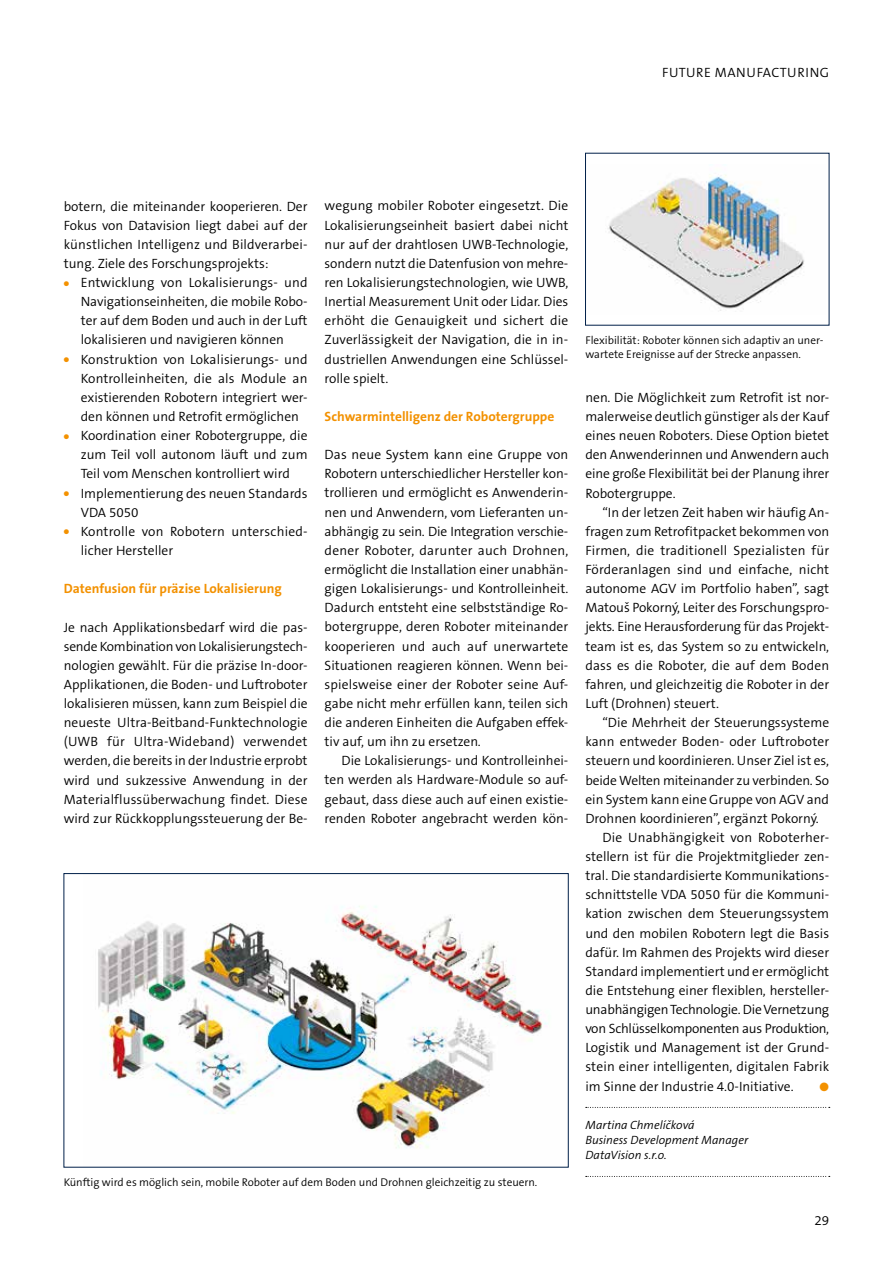
<style>
.page{position:relative;width:893px;height:1263px;background:#fff}
.page>*{position:absolute;margin:0;border:0;box-sizing:border-box;transform-origin:0 0}
.t1{font:300 13.5px/19.2px "The Sans B Plus W4";color:#000;text-align:justify}
.t2{font:700 13.5px "The Sans B Plus W7";color:#f39100}
.t3{font:300 13.5px "The Sans B Plus W4";letter-spacing:-.02em;color:#000}
.t4{font:300 13.5px "The Sans B Plus W4";letter-spacing:.04em;color:#000}
.t5{font:italic 300 12px/15px "The Sans B Plus W4";letter-spacing:.005em;color:#000}
.t6{font:12px "Zapf Dingbats ITC";color:#f39100}
.t7{font:300 11.25px/13.5px "The Sans B Plus W4";color:#000}
.s1{color:#f39100}
</style>
<div class="page">
<svg style="left:586px;top:1107px;width:244px;height:1px"></svg>
<svg style="left:586px;top:1176px;width:244px;height:1px"></svg>
<img style="left:608px;top:175px;width:196px;height:136px">
<img style="left:98px;top:906px;width:450px;height:243px">
<div style="left:64px;top:873px;width:504px;height:294px;border:1px solid #002049"></div>
<p class="t4" style="left:662px;top:63px;width:168px">FUTURE MANUFACTURING</p>
<p class="t1" style="left:64px;top:196px;width:245px">botern, die miteinander kooperieren. Der Fokus von Datavision liegt dabei auf der künstlichen Intelligenz und Bildverarbei&shy;tung. Ziele des Forschungsprojekts:</p>
<p class="t1" style="left:81px;top:273px;width:228px;text-indent:-17px"><span class="s1">●</span> Entwicklung von Lokalisierungs- und Navigationseinheiten, die mobile Robo&shy;ter auf dem Boden und auch in der Luft lokalisieren und navigieren können</p>
<p class="t1" style="left:81px;top:349px;width:228px;text-indent:-17px"><span class="s1">●</span> Konstruktion von Lokalisierungs- und Kontrolleinheiten, die als Module an existierenden Robotern integriert wer&shy;den können und Retrofit ermöglichen</p>
<p class="t1" style="left:81px;top:426px;width:228px;text-indent:-17px"><span class="s1">●</span> Koordination einer Robotergruppe, die zum Teil voll autonom läuft und zum Teil vom Menschen kontrolliert wird</p>
<p class="t1" style="left:81px;top:483px;width:228px;text-indent:-17px"><span class="s1">●</span> Implementierung des neuen Standards<br>VDA 5050</p>
<p class="t1" style="left:81px;top:522px;width:228px;text-indent:-17px"><span class="s1">●</span> Kontrolle von Robotern unterschied&shy;licher Hersteller</p>
<p class="t2" style="left:64px;top:580px;width:220px">Datenfusion für präzise Lokalisierung</p>
<p class="t1" style="left:64px;top:617px;width:245px">Je nach Applikationsbedarf wird die pas&shy;sende Kombination von Lokalisierungstech&shy;nologien gewählt. Für die präzise In-door-Applikationen, die Boden- und Luftroboter lokalisieren müssen, kann zum Beispiel die neueste Ultra-Beitband-Funktechnologie (UWB für Ultra-Wideband) verwendet werden, die bereits in der Industrie erprobt wird und sukzessive Anwendung in der Materialflussüberwachung findet. Diese wird zur Rückkopplungssteuerung der Be-</p>
<p class="t1" style="left:325px;top:196px;width:245px">wegung mobiler Roboter eingesetzt. Die Lokalisierungseinheit basiert dabei nicht nur auf der drahtlosen UWB-Technologie, sondern nutzt die Datenfusion von mehre&shy;ren Lokalisierungstechnologien, wie UWB, Inertial Measurement Unit oder Lidar. Dies erhöht die Genauigkeit und sichert die Zuverlässigkeit der Navigation, die in in&shy;dustriellen Anwendungen eine Schlüssel&shy;rolle spielt.</p>
<p class="t2" style="left:325px;top:408px;width:231px">Schwarmintelligenz der Robotergruppe</p>
<p class="t1" style="left:325px;top:445px;width:245px">Das neue System kann eine Gruppe von Robotern unterschiedlicher Hersteller kon&shy;trollieren und ermöglicht es Anwenderin&shy;nen und Anwendern, vom Lieferanten un&shy;abhängig zu sein. Die Integration verschie&shy;dener Roboter, darunter auch Drohnen, ermöglicht die Installation einer unabhän&shy;gigen Lokalisierungs- und Kontrolleinheit.<br>Dadurch entsteht eine selbstständige Ro&shy;botergruppe, deren Roboter miteinander kooperieren und auch auf unerwartete Situationen reagieren können. Wenn bei&shy;spielsweise einer der Roboter seine Auf&shy;gabe nicht mehr erfüllen kann, teilen sich die anderen Einheiten die Aufgaben effek&shy;tiv auf, um ihn zu ersetzen.</p>
<p class="t1" style="left:325px;top:751px;width:245px;text-indent:17px">Die Lokalisierungs- und Kontrolleinhei&shy;ten werden als Hardware-Module so auf&shy;gebaut, dass diese auch auf einen existie&shy;renden Roboter angebracht werden kön-</p>
<p class="t7" style="left:64px;top:1176px;width:475px">Künftig wird es möglich sein, mobile Roboter auf dem Boden und Drohnen gleichzeitig zu steuern.</p>
<p class="t7" style="left:585px;top:334px;width:240px">Flexibilität: Roboter können sich adaptiv an uner&shy;wartete Ereignisse auf der Strecke anpassen.</p>
<p class="t1" style="left:585px;top:388px;width:245px">nen. Die Möglichkeit zum Retrofit ist nor&shy;malerweise deutlich günstiger als der Kauf eines neuen Roboters. Diese Option bietet den Anwenderinnen und Anwendern auch eine große Flexibilität bei der Planung ihrer Robotergruppe.</p>
<p class="t1" style="left:585px;top:503px;width:245px;text-indent:17px">“In der letzen Zeit haben wir häufig An&shy;fragen zum Retrofitpacket bekommen von Firmen, die traditionell Spezialisten für Förderanlagen sind und einfache, nicht autonome AGV im Portfolio haben”, sagt Matouš Pokorný, Leiter des Forschungspro&shy;jekts. Eine Herausforderung für das Projekt&shy;team ist es, das System so zu entwickeln, dass es die Roboter, die auf dem Boden fahren, und gleichzeitig die Roboter in der Luft (Drohnen) steuert.</p>
<p class="t1" style="left:602px;top:713px;width:228px">“Die Mehrheit der Steuerungssysteme</p>
<p class="t1" style="left:585px;top:732px;width:245px">kann entweder Boden- oder Luftroboter</p>
<p class="t1" style="left:585px;top:751px;width:245px">steuern und koordinieren. Unser Ziel ist es,</p>
<p class="t1" style="left:585px;top:770px;width:245px">beide Welten miteinander zu verbinden. So</p>
<p class="t1" style="left:585px;top:789px;width:245px">ein System kann eine Gruppe von AGV and</p>
<p class="t1" style="left:585px;top:809px;width:235px">Drohnen koordinieren”, ergänzt Pokorný.</p>
<p class="t1" style="left:602px;top:828px;width:228px">Die Unabhängigkeit von Roboterher-</p>
<p class="t1" style="left:585px;top:847px;width:245px">stellern ist für die Projektmitglieder zen-</p>
<p class="t1" style="left:585px;top:866px;width:245px">tral. Die standardisierte Kommunikations-</p>
<p class="t1" style="left:585px;top:885px;width:245px">schnittstelle VDA 5050 für die Kommuni-</p>
<p class="t1" style="left:585px;top:904px;width:245px">kation zwischen dem Steuerungssystem</p>
<p class="t1" style="left:585px;top:923px;width:245px">und den mobilen Robotern legt die Basis</p>
<p class="t1" style="left:585px;top:942px;width:245px">dafür. Im Rahmen des Projekts wird dieser</p>
<p class="t1" style="left:585px;top:962px;width:245px">Standard implementiert und er ermöglicht</p>
<p class="t1" style="left:585px;top:981px;width:245px">die Entstehung einer flexiblen, hersteller-</p>
<p class="t1" style="left:585px;top:1000px;width:245px">unabhängigen Technologie. Die Vernetzung</p>
<p class="t3" style="left:585px;top:1020px;width:245px">von Schlüsselkomponenten aus Produktion,</p>
<p class="t1" style="left:585px;top:1038px;width:245px">Logistik und Management ist der Grund-</p>
<p class="t1" style="left:585px;top:1057px;width:245px">stein einer intelligenten, digitalen Fabrik</p>
<p class="t1" style="left:585px;top:1076px;width:210px">im Sinne der Industrie 4.0-Initiative.</p>
<p class="t6" style="left:819px;top:1081px;width:11px">●</p>
<p class="t5" style="left:585px;top:1118px;width:164px">Martina Chmelíčková<br>Business Development Manager<br>DataVision s.r.o.</p>
<p class="t1" style="left:814px;top:1210px;width:16px">29</p>
</div>
